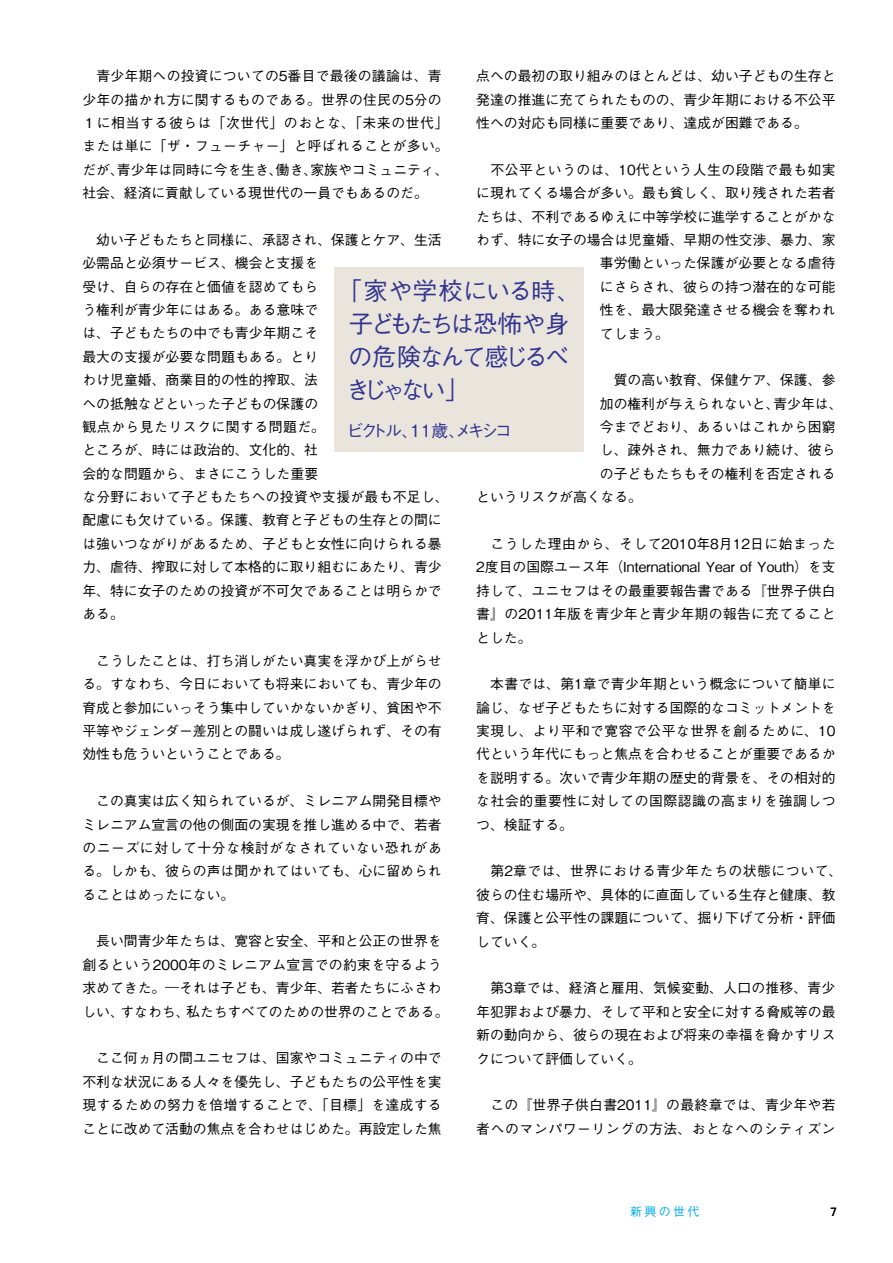
<style>
.page{position:relative;width:893px;height:1263px;background:#fff}
.page>*{position:absolute;margin:0;border:0;box-sizing:border-box;transform-origin:0 0}
.t1{font:500 24.45px/33px "Gothic BBB Pro";letter-spacing:-.085em;color:#32348e}
.t2{font:500 16.95px "Gothic BBB Pro";letter-spacing:-.195em;color:#32348e}
.t3{font:500 13.8px/23.4px "Gothic BBB Pro";color:#000;text-align:justify}
.t4{font:500 13.8px/23.4px "Gothic BBB Pro";letter-spacing:.045em;color:#000}
.t5{font:500 13.8px "Gothic BBB Pro";letter-spacing:.035em;color:#000}
.t6{font:500 12px "Gothic BBB Pro";letter-spacing:.2em;color:#00acec}
.t7{font:12px "Univers";color:#000}
</style>
<div class="page">
<div style="left:334px;top:267px;width:250px;height:185px;background:#e9e5dd"></div>
<p class="t3" style="left:82px;top:63px;width:368px;text-align:left">　青少年期への投資についての5番目で最後の議論は、青少年の描かれ方に関するものである。世界の住民の5分の<br>１に相当する彼らは「次世代」のおとな、「未来の世代」または単に「ザ・フューチャー」と呼ばれることが多い。だが、青少年は同時に今を生き、働き、家族やコミュニティ、社会、経済に貢献している現世代の一員でもあるのだ。</p>
<p class="t3" style="left:82px;top:226px;width:368px;text-align:left">　幼い子どもたちと同様に、承認され、保護とケア、生活必需品と必須サービス、機会と支援を<br>受け、自らの存在と価値を認めてもら<br>う権利が青少年にはある。ある意味で<br>は、子どもたちの中でも青少年期こそ<br>最大の支援が必要な問題もある。とり<br>わけ児童婚、商業目的の性的搾取、法<br>への抵触などといった子どもの保護の<br>観点から見たリスクに関する問題だ。<br>ところが、時には政治的、文化的、社<br>会的な問題から、まさにこうした重要<br>な分野において子どもたちへの投資や支援が最も不足し、配慮にも欠けている。保護、教育と子どもの生存との間には強いつながりがあるため、子どもと女性に向けられる暴力、虐待、搾取に対して本格的に取り組むにあたり、青少年、特に女子のための投資が不可欠であることは明らかである。</p>
<p class="t3" style="left:82px;top:647px;width:361px">　こうしたことは、打ち消しがたい真実を浮かび上がらせる。すなわち、今日においても将来においても、青少年の育成と参加にいっそう集中していかないかぎり、貧困や不平等やジェンダー差別との闘いは成し遂げられず、その有効性も危ういということである。</p>
<p class="t3" style="left:82px;top:787px;width:361px">　この真実は広く知られているが、ミレニアム開発目標やミレニアム宣言の他の側面の実現を推し進める中で、若者のニーズに対して十分な検討がなされていない恐れがある。しかも、彼らの声は聞かれてはいても、心に留められることはめったにない。</p>
<p class="t3" style="left:82px;top:928px;width:368px;text-align:left">　長い間青少年たちは、寛容と安全、平和と公正の世界を創るという2000年のミレニアム宣言での約束を守るよう求めてきた。—それは子ども、青少年、若者たちにふさわしい、すなわち、私たちすべてのための世界のことである。</p>
<p class="t3" style="left:82px;top:1045px;width:361px">　ここ何ヵ月の間ユニセフは、国家やコミュニティの中で不利な状況にある人々を優先し、子どもたちの公平性を実現するための努力を倍増することで、「目標」を達成することに改めて活動の焦点を合わせはじめた。再設定した焦</p>
<p class="t3" style="left:476px;top:63px;width:361px">点への最初の取り組みのほとんどは、幼い子どもの生存と発達の推進に充てられたものの、青少年期における不公平性への対応も同様に重要であり、達成が困難である。</p>
<p class="t5" style="left:476px;top:159px;width:361px">　不公平というのは、10代という人生の段階で最も如実</p>
<p class="t3" style="left:476px;top:180px;width:361px">に現れてくる場合が多い。最も貧しく、取り残された若者</p>
<p class="t3" style="left:476px;top:203px;width:361px">たちは、不利であるゆえに中等学校に進学することがかな</p>
<p class="t3" style="left:476px;top:226px;width:361px">わず、特に女子の場合は児童婚、早期の性交渉、暴力、家</p>
<p class="t3" style="left:600px;top:250px;width:237px">事労働といった保護が必要となる虐待</p>
<p class="t3" style="left:600px;top:273px;width:237px">にさらされ、彼らの持つ潜在的な可能</p>
<p class="t3" style="left:600px;top:296px;width:237px">性を、最大限発達させる機会を奪われ</p>
<p class="t3" style="left:600px;top:320px;width:71px">てしまう。</p>
<p class="t3" style="left:600px;top:367px;width:237px">　質の高い教育、保健ケア、保護、参</p>
<p class="t3" style="left:600px;top:390px;width:244px">加の権利が与えられないと、青少年は、</p>
<p class="t3" style="left:600px;top:413px;width:237px">今までどおり、あるいはこれから困窮</p>
<p class="t3" style="left:600px;top:437px;width:237px">し、疎外され、無力であり続け、彼ら</p>
<p class="t3" style="left:600px;top:460px;width:237px">の子どもたちもその権利を否定される</p>
<p class="t3" style="left:476px;top:484px;width:167px">というリスクが高くなる。</p>
<p class="t3" style="left:476px;top:530px;width:361px">　こうした理由から、そして2010年8月12日に始まった2度目の国際ユース年（International Year of Youth）を支持して、ユニセフはその最重要報告書である『世界子供白書』の2011年版を青少年と青少年期の報告に充てることとした。</p>
<p class="t3" style="left:476px;top:671px;width:361px">　本書では、第1章で青少年期という概念について簡単に論じ、なぜ子どもたちに対する国際的なコミットメントを実現し、より平和で寛容で公平な世界を創るために、10代という年代にもっと焦点を合わせることが重要であるかを説明する。次いで青少年期の歴史的背景を、その相対的な社会的重要性に対しての国際認識の高まりを強調しつつ、検証する。</p>
<p class="t3" style="left:476px;top:858px;width:368px;text-align:left">　第2章では、世界における青少年たちの状態について、彼らの住む場所や、具体的に直面している生存と健康、教育、保護と公平性の課題について、掘り下げて分析・評価していく。</p>
<p class="t3" style="left:476px;top:975px;width:361px">　第3章では、経済と雇用、気候変動、人口の推移、青少年犯罪および暴力、そして平和と安全に対する脅威等の最新の動向から、彼らの現在および将来の幸福を脅かすリスクについて評価していく。</p>
<p class="t4" style="left:476px;top:1092px;width:361px">　この『世界子供白書2011』の最終章では、青少年や若者へのマンパワーリングの方法、おとなへのシティズン</p>
<h1 class="t1" style="left:346px;top:271px;width:237px;text-indent:-8px">「家や学校にいる時、子どもたちは恐怖や身の危険なんて感じるべきじゃない」</h1>
<p class="t2" style="left:347px;top:417px;width:167px">ビクトル、1 1 歳、メキシコ</p>
<p class="t6" style="left:630px;top:1202px;width:71px">新興の世代</p>
<p class="t7" style="left:830px;top:1204px;width:8px">7</p>
</div>
